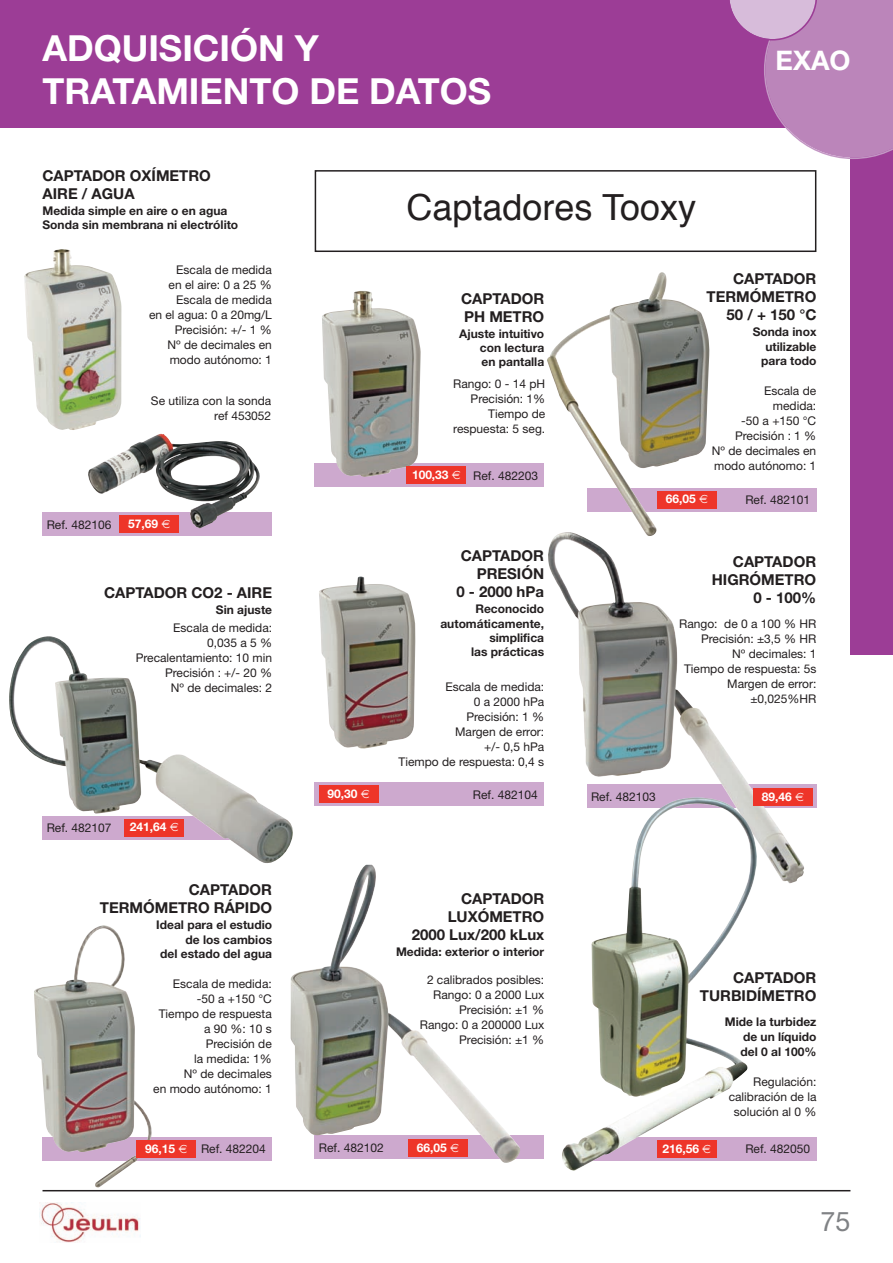
<style>
.page{position:relative;width:893px;height:1263px;background:#fff}
.page>*{position:absolute;margin:0;border:0;box-sizing:border-box;transform-origin:0 0}
.t1{font:700 36px/43.2px "Helvetica Neue";color:#fff}
.t2{font:36px "Helvetica";color:#231f20}
.t3{font:700 27px "Helvetica Neue";color:#fff}
.t4{font:27px "Helvetica Neue";color:#808285}
.t5{font:700 15px/18px "Helvetica Neue";color:#231f20;text-align:right}
.t6{font:12px/15px "Helvetica Neue";color:#231f20;text-align:right}
.t7{font:700 12px/14.4px "Helvetica Neue";color:#231f20;text-align:right}
.t8{font:700 12px "Helvetica Neue";color:#fff}
</style>
<div class="page">
<hr style="left:43px;top:1190px;width:807px;height:1px;background:#231f20">
<img style="left:40px;top:1202px;width:100px;height:40px">
<div style="left:850px;top:102px;width:43px;height:553px;background:#9c3d96"></div>
<div style="left:0;top:0;width:893px;height:128px;background:#9c3d96"></div>
<svg style="left:730px;top:0;width:163px;height:159px"></svg>
<div style="left:315px;top:170px;width:501px;height:82px;border:2px solid #231f20"></div>
<div style="left:315px;top:463px;width:229px;height:24px;background:#cda9ce"></div>
<div style="left:587px;top:488px;width:229px;height:24px;background:#cda9ce"></div>
<div style="left:587px;top:1137px;width:229px;height:24px;background:#cda9ce"></div>
<div style="left:43px;top:513px;width:229px;height:23px;background:#cda9ce"></div>
<div style="left:587px;top:784px;width:229px;height:24px;background:linear-gradient(to bottom,#cda9ce,#cda9ce)"></div>
<div style="left:315px;top:1135px;width:229px;height:24px;background:#cda9ce"></div>
<img style="left:547px;top:272px;width:162px;height:260px">
<img style="left:290px;top:865px;width:230px;height:298px">
<img style="left:548px;top:532px;width:256px;height:352px">
<img style="left:319px;top:577px;width:96px;height:172px">
<div style="left:314px;top:782px;width:230px;height:24px;background:#cda9ce"></div>
<img style="left:24px;top:249px;width:97px;height:181px">
<img style="left:9px;top:636px;width:284px;height:227px">
<img style="left:322px;top:291px;width:99px;height:186px">
<div style="left:43px;top:1137px;width:229px;height:24px;background:#cda9ce"></div>
<img style="left:34px;top:925px;width:118px;height:263px">
<img style="left:88px;top:434px;width:172px;height:94px">
<img style="left:561px;top:797px;width:196px;height:374px">
<div style="left:120px;top:516px;width:59px;height:17px;background:#ee3529"></div>
<div style="left:319px;top:786px;width:59px;height:17px;background:#ee3529"></div>
<div style="left:407px;top:467px;width:59px;height:17px;background:#ee3529"></div>
<div style="left:657px;top:491px;width:59px;height:17px;background:#ee3529"></div>
<div style="left:753px;top:788px;width:59px;height:17px;background:#ee3529"></div>
<div style="left:125px;top:819px;width:59px;height:17px;background:#ee3529"></div>
<div style="left:137px;top:1141px;width:59px;height:17px;background:#ee3529"></div>
<div style="left:408px;top:1139px;width:59px;height:17px;background:#ee3529"></div>
<div style="left:657px;top:1140px;width:59px;height:17px;background:#ee3529"></div>
<h1 class="t1" style="left:43px;top:30px;width:450px">ADQUISICIÓN Y<br>TRATAMIENTO DE DATOS</h1>
<h2 class="t3" style="left:775px;top:51px;width:76px">EXAO</h2>
<p class="t5" style="left:43px;top:168px;width:170px;text-align:left">CAPTADOR OXÍMETRO<br>AIRE / AGUA</p>
<p class="t7" style="left:43px;top:204px;width:197px;text-align:left">Medida simple en aire o en agua<br>Sonda sin membrana ni electrólito</p>
<p class="t6" style="left:149px;top:264px;width:124px">Escala de medida<br>en el aire: 0 a 25 %<br>Escala de medida<br>en el agua: 0 a 20mg/L<br>Precisión: +/- 1 %<br>Nº de decimales en modo autónomo: 1</p>
<p class="t6" style="left:151px;top:394px;width:122px">Se utiliza con la sonda ref 453052</p>
<p class="t6" style="left:47px;top:518px;width:66px">Ref. 482106</p>
<p class="t8" style="left:128px;top:519px;width:31px">57,69</p>
<h1 class="t2" style="left:406px;top:193px;width:291px">Captadores Tooxy</h1>
<p class="t5" style="left:461px;top:291px;width:85px;text-align:left">CAPTADOR<br>PH METRO</p>
<p class="t7" style="left:480px;top:327px;width:66px;text-align:justify;text-indent:-21px">Ajuste intuitivo con lectura en pantalla</p>
<p class="t6" style="left:453px;top:378px;width:94px">Rango: 0 - 14 pH<br>Precisión: 1%<br>Tiempo de respuesta: 5 seg.</p>
<p class="t8" style="left:412px;top:470px;width:38px">100,33</p>
<p class="t6" style="left:473px;top:469px;width:66px">Ref. 482203</p>
<p class="t8" style="left:666px;top:495px;width:31px">66,05</p>
<p class="t5" style="left:707px;top:271px;width:111px">CAPTADOR<br>TERMÓMETRO<br>50 / + 150 °C</p>
<p class="t7" style="left:753px;top:326px;width:65px">Sonda inox utilizable para todo</p>
<p class="t6" style="left:712px;top:384px;width:106px">Escala de<br>medida:<br>-50 a +150 °C<br>Precisión : 1 %<br>Nº de decimales en modo autónomo: 1</p>
<p class="t6" style="left:745px;top:494px;width:66px">Ref. 482101</p>
<p class="t5" style="left:104px;top:585px;width:170px">CAPTADOR CO2 - AIRE</p>
<p class="t7" style="left:216px;top:604px;width:58px">Sin ajuste</p>
<p class="t6" style="left:136px;top:622px;width:138px">Escala de medida:<br>0,035 a 5 %<br>Precalentamiento: 10 min<br>Precisión : +/- 20 %<br>Nº de decimales: 2</p>
<p class="t6" style="left:47px;top:821px;width:66px">Ref. 482107</p>
<p class="t8" style="left:130px;top:823px;width:38px">241,64</p>
<p class="t5" style="left:100px;top:882px;width:174px">CAPTADOR<br>TERMÓMETRO RÁPIDO</p>
<p class="t7" style="left:156px;top:919px;width:117px">Ideal para el estudio de los cambios<br>del estado del agua</p>
<p class="t6" style="left:153px;top:978px;width:120px">Escala de medida: -50 a +150 °C<br>Tiempo de respuesta a 90 %: 10 s<br>Precisión de<br>la medida: 1%<br>Nº de decimales<br>en modo autónomo: 1</p>
<p class="t8" style="left:327px;top:789px;width:31px">90,30</p>
<p class="t5" style="left:456px;top:548px;width:89px">CAPTADOR<br>PRESIÓN<br>0 - 2000 hPa</p>
<p class="t7" style="left:440px;top:603px;width:105px">Reconocido automáticamente, simplifica<br>las prácticas</p>
<p class="t6" style="left:399px;top:680px;width:147px">Escala de medida:<br>0 a 2000 hPa<br>Precisión: 1 %<br>Margen de error:<br>+/- 0,5 hPa<br>Tiempo de respuesta: 0,4 s</p>
<p class="t6" style="left:473px;top:788px;width:66px">Ref. 482104</p>
<p class="t5" style="left:412px;top:891px;width:134px">CAPTADOR<br>LUXÓMETRO<br>2000 Lux/200 kLux</p>
<p class="t7" style="left:396px;top:946px;width:150px">Medida: exterior o interior</p>
<p class="t5" style="left:712px;top:554px;width:106px">CAPTADOR<br>HIGRÓMETRO<br>0 - 100%</p>
<p class="t6" style="left:679px;top:617px;width:139px">Rango: de 0 a 100 % HR<br>Precisión: ±3,5 % HR<br>Nº decimales: 1<br>Tiempo de respuesta: 5s<br>Margen de error: ±0,025%HR</p>
<p class="t6" style="left:591px;top:790px;width:66px">Ref. 482103</p>
<p class="t8" style="left:762px;top:792px;width:31px">89,46</p>
<p class="t6" style="left:420px;top:973px;width:126px">2 calibrados posibles:<br>Rango: 0 a 2000 Lux<br>Precisión: ±1 %<br>Rango: 0 a 200000 Lux<br>Precisión: ±1 %</p>
<p class="t5" style="left:700px;top:970px;width:118px">CAPTADOR<br>TURBIDÍMETRO</p>
<p class="t7" style="left:741px;top:1015px;width:77px;line-height:15px;text-align:justify;text-indent:-16px">Mide la turbidez de un líquido del 0 al 100%</p>
<p class="t6" style="left:729px;top:1075px;width:89px">Regulación: calibración de la solución al 0 %</p>
<p class="t8" style="left:145px;top:1144px;width:31px">96,15</p>
<p class="t8" style="left:417px;top:1143px;width:31px">66,05</p>
<p class="t8" style="left:662px;top:1144px;width:38px">216,56</p>
<p class="t6" style="left:319px;top:1141px;width:66px">Ref. 482102</p>
<p class="t6" style="left:201px;top:1143px;width:66px">Ref. 482204</p>
<p class="t6" style="left:745px;top:1142px;width:66px">Ref. 482050</p>
<h2 class="t4" style="left:820px;top:1212px;width:31px">75</h2>
</div>
